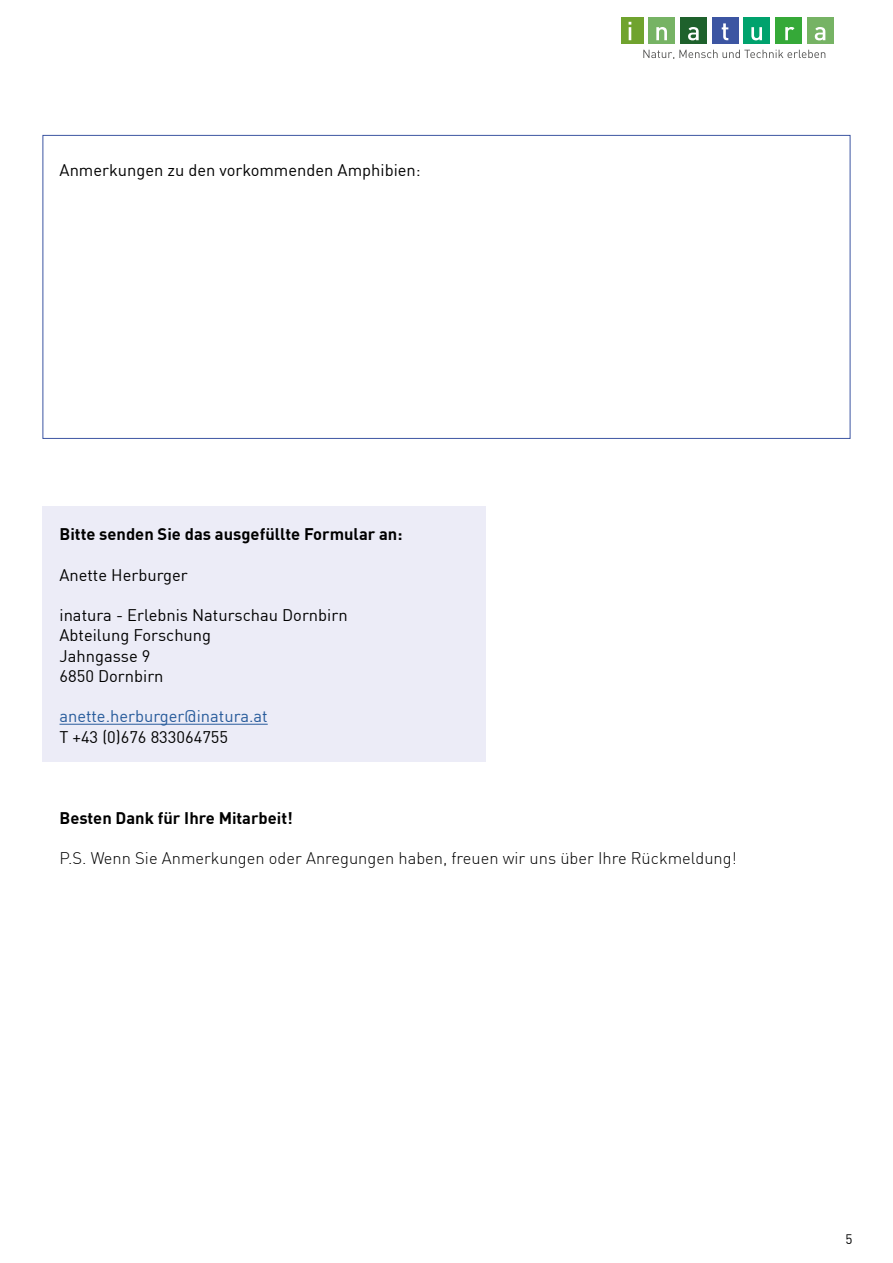
<style>
.page{position:relative;width:893px;height:1263px;background:#fff}
.page>*{position:absolute;margin:0;border:0;box-sizing:border-box;transform-origin:0 0}
.t1{font:16.5px/20.2px "DINOT";color:#000}
.t2{font:300 16.5px "DINOT";color:#000}
.t3{font:700 16.5px "DINOT";color:#000}
.t4{font:16.5px "DINOT";color:#275b9b}
.t5{font:13.5px "DINOT";color:#000}
</style>
<div class="page">
<div style="left:621px;top:17px;width:22px;height:27px;background:#70a32e"></div>
<svg style="left:629px;top:22px;width:2px;height:18px"></svg>
<div style="left:648px;top:17px;width:27px;height:27px;background:#76b364"></div>
<svg style="left:656px;top:27px;width:11px;height:13px"></svg>
<div style="left:680px;top:17px;width:27px;height:27px;background:#1e612c"></div>
<svg style="left:688px;top:27px;width:11px;height:13px"></svg>
<div style="left:712px;top:17px;width:26px;height:27px;background:#3c55a2"></div>
<svg style="left:722px;top:23px;width:6px;height:17px"></svg>
<div style="left:743px;top:17px;width:27px;height:27px;background:#00a26d"></div>
<svg style="left:751px;top:27px;width:11px;height:13px"></svg>
<div style="left:775px;top:17px;width:27px;height:27px;background:#35a938"></div>
<svg style="left:785px;top:27px;width:9px;height:13px"></svg>
<div style="left:807px;top:17px;width:26px;height:27px;background:#76b364"></div>
<svg style="left:815px;top:27px;width:10px;height:13px"></svg>
<svg style="left:643px;top:50px;width:182px;height:9px"></svg>
<div style="left:43px;top:506px;width:443px;height:255px;background:#ececf7"></div>
<hr style="left:60px;top:724px;width:208px;height:1px;background:#275b9b">
<p class="t1" style="left:60px;top:158px;width:363px">Anmerkungen zu den vorkommenden Amphibien:</p>
<p class="t3" style="left:60px;top:521px;width:344px">Bitte senden Sie das ausgefüllte Formular an:</p>
<p class="t1" style="left:60px;top:563px;width:130px">Anette Herburger</p>
<p class="t1" style="left:60px;top:604px;width:290px">inatura - Erlebnis Naturschau Dornbirn<br>Abteilung Forschung<br>Jahngasse 9<br>6850 Dornbirn</p>
<p class="t4" style="left:60px;top:704px;width:210px">anette.herburger@inatura.at</p>
<p class="t1" style="left:60px;top:725px;width:170px">T +43 (0)676 833064755</p>
<p class="t3" style="left:60px;top:805px;width:235px">Besten Dank für Ihre Mitarbeit!</p>
<p class="t2" style="left:60px;top:846px;width:679px">P.S. Wenn Sie Anmerkungen oder Anregungen haben, freuen wir uns über Ihre Rückmeldung!</p>
<p class="t5" style="left:845px;top:1228px;width:9px">5</p>
</div>
